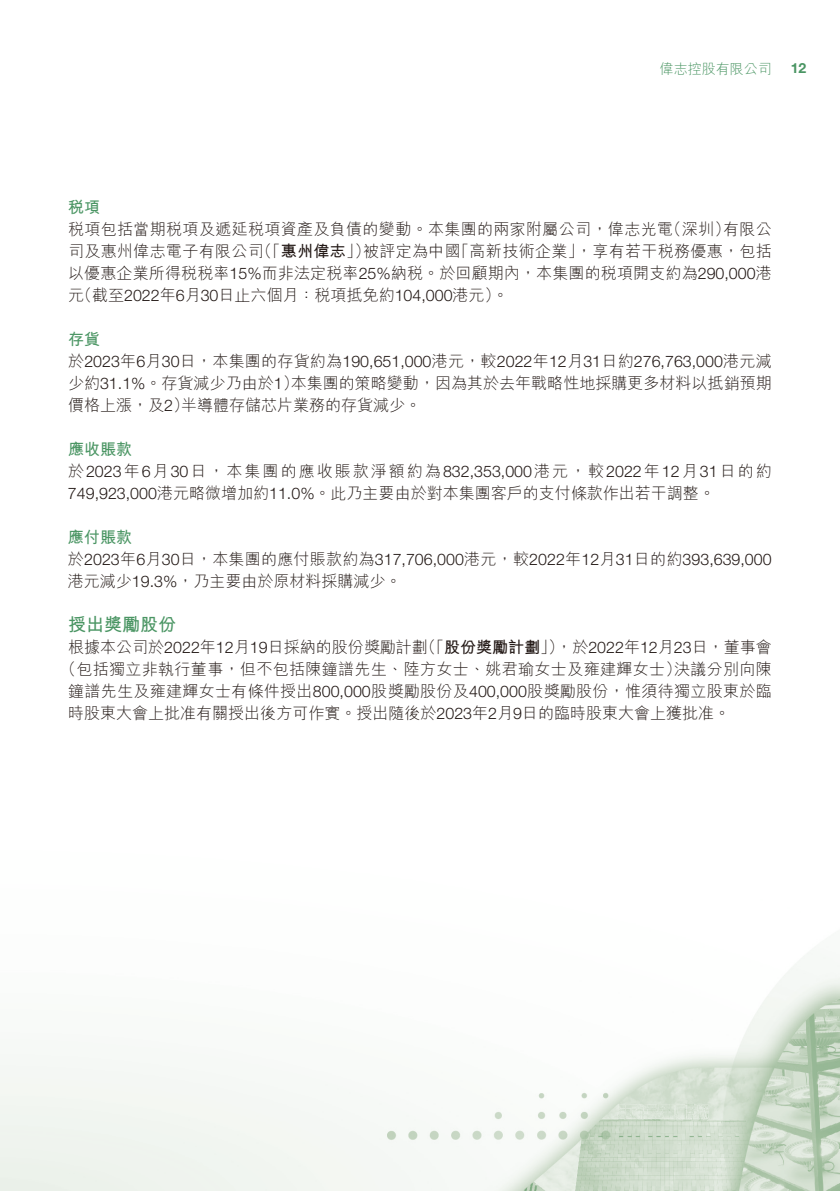
<style>
.page{position:relative;width:840px;height:1191px;background:#fff}
.page>*{position:absolute;margin:0;border:0;box-sizing:border-box;transform-origin:0 0}
.t1{font:700 18px "M Hei HK";color:#4a9563}
.t2{font:300 16px/22px "M Hei HK";letter-spacing:.01em;color:#231916}
.t3{font:300 16px "Helvetica Neue LT Std";color:#231916}
.t4{font:700 16px "M Hei HK";color:#231916}
.t5{font:700 16px "M Hei HK";color:#4a9563}
.t6{font:300 14px "M Hei HK";color:#4a9563}
.t7{font:700 14px "Helvetica Neue LT Std";color:#4a9563}
.s1{font-weight:700}
.s2{font-family:"Helvetica Neue LT Std"}
.s3{font-family:"M Hei HK"}
.s4{font-weight:700;color:#4a9563}
.s5{font-weight:300}
</style>
<div class="page">
<img style="left:0;top:953px;width:839px;height:238px">
<p class="t6" style="left:659px;top:62px;width:113px">偉志控股有限公司</p>
<p class="t7" style="left:790px;top:59px;width:17px">12</p>
<p class="t5" style="left:68px;top:195px;width:33px">稅項</p>
<p class="t2" style="left:665px;top:218px;width:67px">（深圳）</p>
<p class="t2" style="left:453px;top:218px;width:320px;text-indent:-385px">稅項包括當期稅項及遞延稅項資產及負債的變動。本集團的兩家附屬公司，偉志光電<br>「高新技術企業，」享有若干稅務優惠，包括</p>
<p class="t2" style="left:722px;top:218px;width:50px">有限公</p>
<p class="t2" style="left:256px;top:240px;width:116px">（「<span class="s1">惠州偉志</span>」）</p>
<p class="t2" style="left:68px;top:240px;width:704px">司及惠州偉志電子有限公司<br>以優惠企業所得稅稅率<span class="s2">15%</span>而非法定稅率<span class="s2">25%</span>納稅。於回顧期內，本集團的稅項開支約為<span class="s2">290,000</span>港（元截至<span class="s2">2022</span>年月<span class="s2">6 30</span>日止六個月：稅項抵免約<span class="s2">104,000</span>港元。(</p>
<p class="t5" style="left:68px;top:327px;width:33px">存貨</p>
<p class="t3" style="left:68px;top:351px;width:704px"><span class="s3">於</span>2023<span class="s3">年月</span>6 30<span class="s3">日，本集團的存貨約為</span>190,651,000<span class="s3">港元，較</span>2022<span class="s3">年</span>12<span class="s3">月</span>31<span class="s3">日約</span>276,763,000<span class="s3">港元減</span></p>
<p class="t2" style="left:290px;top:372px;width:482px">本集團的策略變動，因為其於去年戰略性地採購更多材料以抵銷預期</p>
<p class="t2" style="left:363px;top:240px;width:99px">被評定為中國</p>
<p class="t2" style="left:181px;top:372px;width:241px;text-indent:-113px">少約<span class="s2">31.1%</span>。存貨減少乃由於）<span class="s2">1<br></span>半導體存儲芯片業務的存貨減少。</p>
<p class="t2" style="left:68px;top:394px;width:122px">價格上漲，及）<span class="s2">2</span></p>
<p class="t2" style="left:68px;top:438px;width:704px"><span class="s4">應收賬款<br></span>於<span class="s2">2023</span>年<span class="s2">6</span>月<span class="s2">30</span>日，本集團的應收賬款淨額約為<span class="s2">832,353,000</span>港元，較<span class="s2">2022</span>年<span class="s2">12</span>月<span class="s2">31</span>日的約<br><span class="s2">749,923,000</span>港元略微增加約<span class="s2">11.0%</span>。此乃主要由於對本集團客戶的支付條款作出若干調整。</p>
<p class="t5" style="left:68px;top:525px;width:65px">應付賬款</p>
<p class="t3" style="left:68px;top:549px;width:704px"><span class="s3">於</span>2023<span class="s3">年月</span>6 30<span class="s3">日，本集團的應付賬款約為</span>317,706,000<span class="s3">港元，較</span>2022<span class="s3">年</span>12<span class="s3">月</span>31<span class="s3">日的約</span>393,639,000</p>
<p class="t2" style="left:68px;top:570px;width:335px">港元減少<span class="s2">19.3%</span>，乃主要由於原材料採購減少。</p>
<p class="t1" style="left:68px;top:611px;width:109px">授出獎勵股份</p>
<p class="t2" style="left:556px;top:636px;width:217px">，於<span class="s2">2022</span>年<span class="s2">12</span>月<span class="s2">23</span>日，董事會</p>
<p class="t4" style="left:420px;top:635px;width:146px"><span class="s5">（「</span>股份獎勵計劃<span class="s5">」）</span></p>
<p class="t2" style="left:68px;top:636px;width:361px">根據本公司於<span class="s2">2022</span>年<span class="s2">12</span>月<span class="s2">19</span>日採納的股份獎勵計劃</p>
<p class="t2" style="left:68px;top:658px;width:704px;text-indent:-8px">（包括獨立非執行董事，但不包括陳鐘譜先生、陸方女士、姚君瑜女士及雍建輝女士）<br>鐘譜先生及雍建輝女士有條件授出<span class="s2">800,000</span>股獎勵股份及<span class="s2">400,000</span>股獎勵股份，惟須待獨立股東於臨時股東大會上批准有關授出後方可作實。授出隨後於<span class="s2">2023</span>年月<span class="s2">2 9</span>日的臨時股東大會上獲批准。</p>
<p class="t2" style="left:673px;top:658px;width:99px">決議分別向陳</p>
</div>
